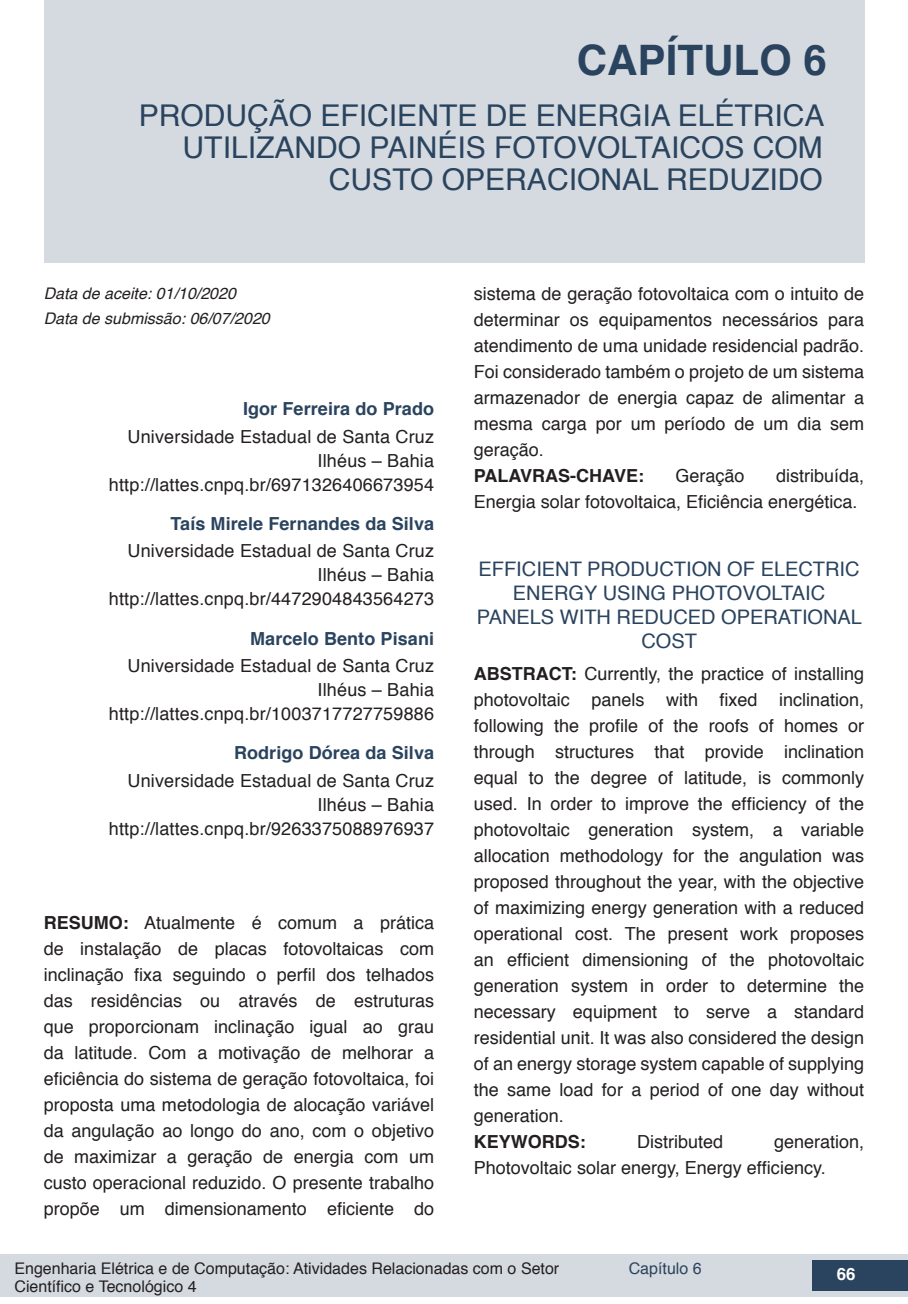
<style>
.page{position:relative;width:908px;height:1304px;background:#fff}
.page>*{position:absolute;margin:0;border:0;box-sizing:border-box;transform-origin:0 0}
.capítulos{font:700 42px "Helvetica";color:#2a435e}
.nome_artigos{font:30px/32px "Helvetica";color:#2a435e;text-align:right}
.título_Inglês{font:20px/24px "Helvetica";color:#2a435e;text-align:center}
.Resumos_e_PC_TXT{font:18px/26px "Helvetica";color:#231f20;text-align:justify}
.info_autores{font:18px "Helvetica";letter-spacing:.01em;color:#231f20}
.nome_autores{font:700 18px "Helvetica";letter-spacing:.005em;color:#2a435e}
.Resumos_e_PC_TXT-2{font:700 18px "Helvetica";color:#231f20}
.t1{font:700 16.8px "Helvetica";color:#fff}
.t2{font:16px/18.2px "Helvetica";color:#231f20}
.data{font:italic 16px "Helvetica";color:#231f20}
.t3{font:16px "Helvetica";color:#2a435e}
.s1{font-weight:700}
</style>
<div class="page">
<div style="left:0;top:1254px;width:906px;height:43px;background:#d4dadf"></div>
<div style="left:812px;top:1261px;width:95px;height:30px;background:#2a435e"></div>
<div style="left:44px;top:0;width:819px;height:263px;background:#d4dadf"></div>
<p class="capítulos" style="left:576px;top:26px;width:251px">CAPÍTULO 6</p>
<p class="nome_artigos" style="left:139px;top:101px;width:687px">PRODUÇÃO EFICIENTE DE ENERGIA ELÉTRICA<br>UTILIZANDO PAINÉIS FOTOVOLTAICOS COM<br>CUSTO OPERACIONAL REDUZIDO</p>
<p class="data" style="left:44px;top:280px;width:194px">Data de aceite: 01/10/2020</p>
<p class="data" style="left:44px;top:306px;width:227px">Data de submissão: 06/07/2020</p>
<p class="nome_autores" style="left:243px;top:395px;width:192px">Igor Ferreira do Prado</p>
<p class="info_autores" style="left:127px;top:423px;width:308px">Universidade Estadual de Santa Cruz</p>
<p class="info_autores" style="left:317px;top:447px;width:118px">Ilhéus – Bahia</p>
<p class="info_autores" style="left:109px;top:471px;width:326px">http://lattes.cnpq.br/6971326406673954</p>
<p class="nome_autores" style="left:170px;top:509px;width:265px">Taís Mirele Fernandes da Silva</p>
<p class="info_autores" style="left:127px;top:537px;width:308px">Universidade Estadual de Santa Cruz</p>
<p class="info_autores" style="left:317px;top:561px;width:118px">Ilhéus – Bahia</p>
<p class="info_autores" style="left:109px;top:585px;width:326px">http://lattes.cnpq.br/4472904843564273</p>
<p class="nome_autores" style="left:250px;top:624px;width:185px">Marcelo Bento Pisani</p>
<p class="info_autores" style="left:127px;top:652px;width:308px">Universidade Estadual de Santa Cruz</p>
<p class="info_autores" style="left:317px;top:676px;width:118px">Ilhéus – Bahia</p>
<p class="info_autores" style="left:109px;top:700px;width:326px">http://lattes.cnpq.br/1003717727759886</p>
<p class="nome_autores" style="left:234px;top:739px;width:201px">Rodrigo Dórea da Silva</p>
<p class="info_autores" style="left:127px;top:767px;width:308px">Universidade Estadual de Santa Cruz</p>
<p class="info_autores" style="left:317px;top:791px;width:118px">Ilhéus – Bahia</p>
<p class="info_autores" style="left:109px;top:815px;width:326px">http://lattes.cnpq.br/9263375088976937</p>
<p class="Resumos_e_PC_TXT" style="left:44px;top:910px;width:392px"><span class="s1">RESUMO:</span> Atualmente é comum a prática de instalação de placas fotovoltaicas com inclinação fixa seguindo o perfil dos telhados das residências ou através de estruturas que proporcionam inclinação igual ao grau da latitude. Com a motivação de melhorar a eficiência do sistema de geração fotovoltaica, foi proposta uma metodologia de alocação variável da angulação ao longo do ano, com o objetivo de maximizar a geração de energia com um custo operacional reduzido. O presente trabalho propõe um dimensionamento eficiente do</p>
<p class="Resumos_e_PC_TXT" style="left:473px;top:281px;width:392px">sistema de geração fotovoltaica com o intuito de determinar os equipamentos necessários para atendimento de uma unidade residencial padrão.<br>Foi considerado também o projeto de um sistema armazenador de energia capaz de alimentar a mesma carga por um período de um dia sem geração.</p>
<p class="Resumos_e_PC_TXT-2" style="left:473px;top:461px;width:172px">PALAVRAS-CHAVE:</p>
<p class="Resumos_e_PC_TXT" style="left:675px;top:463px;width:71px">Geração</p>
<p class="Resumos_e_PC_TXT" style="left:473px;top:463px;width:392px;text-indent:302px">distribuída,<br>Energia solar fotovoltaica, Eficiência energética.</p>
<p class="título_Inglês" style="left:476px;top:558px;width:386px">EFFICIENT PRODUCTION OF ELECTRIC<br>ENERGY USING PHOTOVOLTAIC<br>PANELS WITH REDUCED OPERATIONAL<br>COST</p>
<p class="Resumos_e_PC_TXT" style="left:473px;top:661px;width:392px"><span class="s1">ABSTRACT:</span> Currently, the practice of installing photovoltaic panels with fixed inclination, following the profile of the roofs of homes or through structures that provide inclination equal to the degree of latitude, is commonly used. In order to improve the efficiency of the photovoltaic generation system, a variable allocation methodology for the angulation was proposed throughout the year, with the objective of maximizing energy generation with a reduced operational cost. The present work proposes an efficient dimensioning of the photovoltaic generation system in order to determine the necessary equipment to serve a standard residential unit. It was also considered the design of an energy storage system capable of supplying the same load for a period of one day without generation.</p>
<p class="Resumos_e_PC_TXT-2" style="left:473px;top:1127px;width:113px">KEYWORDS:</p>
<p class="Resumos_e_PC_TXT" style="left:636px;top:1129px;width:88px">Distributed</p>
<p class="Resumos_e_PC_TXT" style="left:473px;top:1129px;width:392px;text-indent:300px">generation,<br>Photovoltaic solar energy, Energy efficiency.</p>
<p class="t2" style="left:14px;top:1259px;width:546px">Engenharia Elétrica e de Computação: Atividades Relacionadas com o Setor<br>Científico e Tecnológico 4</p>
<p class="t3" style="left:628px;top:1256px;width:74px">Capítulo 6</p>
<p class="t1" style="left:836px;top:1261px;width:20px">66</p>
</div>
